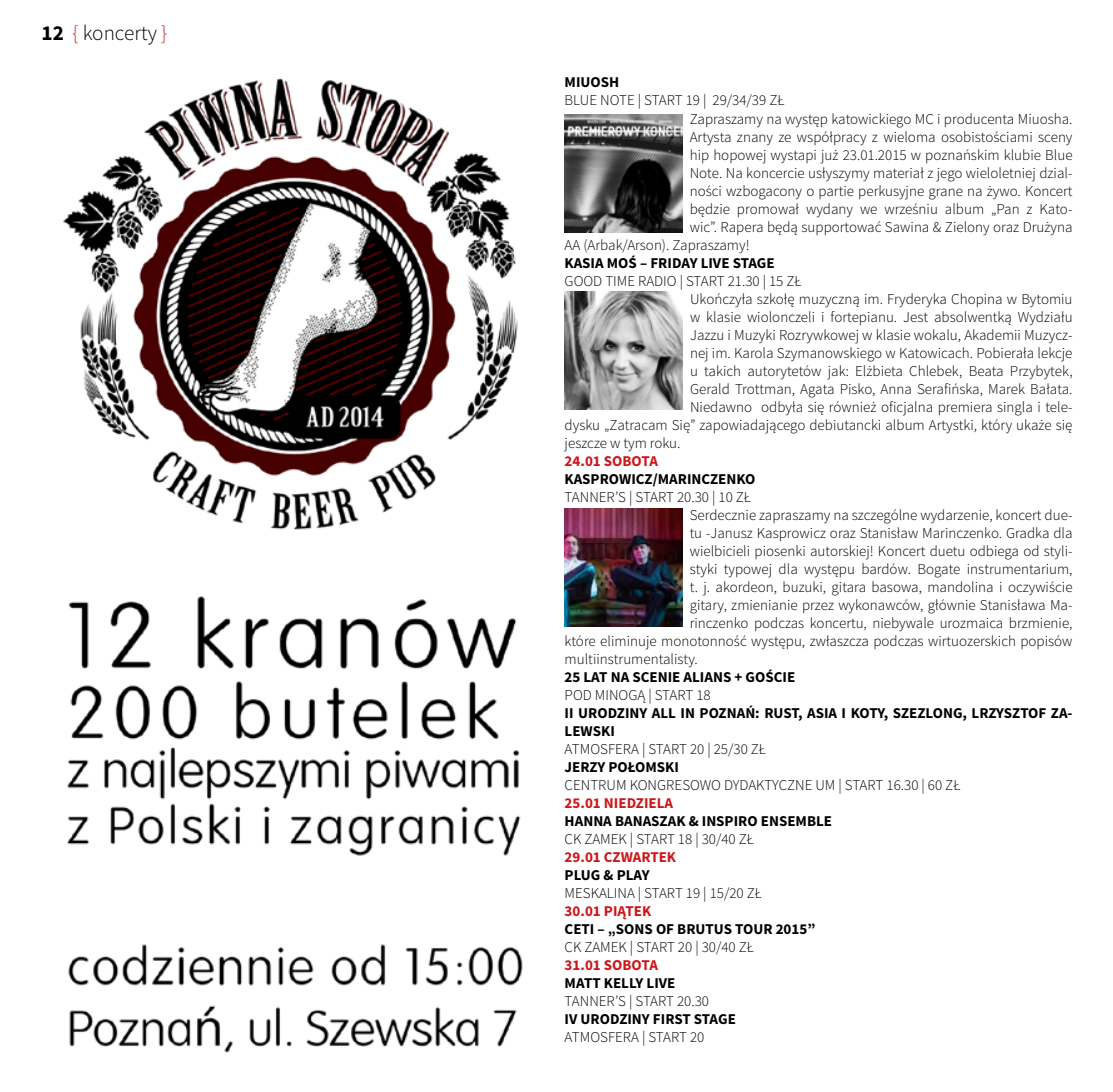
<style>
.page{position:relative;width:1113px;height:1092px;background:#fff}
.page>*{position:absolute;margin:0;border:0;box-sizing:border-box;transform-origin:0 0}
.t1{font:300 21.25px "Source Sans Pro";color:#000}
.t2{font:300 15px "Source Sans Pro";color:#000}
.t3{font:700 15px/18px "Source Sans Pro";color:#000}
.t4{font:700 15px "Source Sans Pro";color:#cd171a}
.s1{font-weight:700}
.s2{color:#cd171a}
</style>
<div class="page">
<img style="left:565px;top:292px;width:118px;height:118px">
<img style="left:564px;top:508px;width:118px;height:118px">
<img style="left:564px;top:114px;width:118px;height:118px">
<img style="left:63px;top:78px;width:460px;height:975px">
<h1 class="t1" style="left:42px;top:20px;width:127px"><span class="s1">12</span> <span class="s2">{</span> koncerty <span class="s2">}</span></h1>
<p class="t3" style="left:564px;top:74px;width:56px">MIUOSH</p>
<p class="t2" style="left:564px;top:91px;width:221px">BLUE NOTE | START 19 | 29/34/39 ZŁ</p>
<p class="t2" style="left:690px;top:109px;width:384px">Zapraszamy na występ katowickiego MC i producenta Miuosha.</p>
<p class="t2" style="left:690px;top:127px;width:384px">Artysta znany ze współpracy z wieloma osobistościami sceny</p>
<p class="t2" style="left:690px;top:145px;width:384px">hip hopowej wystapi już 23.01.2015 w poznańskim klubie Blue</p>
<p class="t2" style="left:690px;top:163px;width:384px">Note. Na koncercie usłyszymy materiał z jego wieloletniej dzial-</p>
<p class="t2" style="left:690px;top:181px;width:384px">ności wzbogacony o partie perkusyjne grane na żywo. Koncert</p>
<p class="t2" style="left:690px;top:199px;width:384px">będzie promował wydany we wrześniu album „Pan z Kato-</p>
<p class="t2" style="left:690px;top:217px;width:384px">wic”. Rapera będą supportować Sawina &amp; Zielony oraz Drużyna</p>
<p class="t2" style="left:564px;top:235px;width:186px">AA (Arbak/Arson). Zapraszamy!</p>
<p class="t3" style="left:564px;top:254px;width:211px">KASIA MOŚ – FRIDAY LIVE STAGE</p>
<p class="t2" style="left:564px;top:271px;width:238px">GOOD TIME RADIO | START 21.30 | 15 ZŁ</p>
<p class="t2" style="left:690px;top:289px;width:384px">Ukończyła szkołę muzyczną im. Fryderyka Chopina w Bytomiu</p>
<p class="t2" style="left:690px;top:307px;width:384px">w klasie wiolonczeli i fortepianu. Jest absolwentką Wydziału</p>
<p class="t2" style="left:690px;top:325px;width:384px">Jazzu i Muzyki Rozrywkowej w klasie wokalu, Akademii Muzycz-</p>
<p class="t2" style="left:690px;top:343px;width:384px">nej im. Karola Szymanowskiego w Katowicach. Pobierała lekcje</p>
<p class="t2" style="left:690px;top:361px;width:384px">u takich autorytetów jak: Elżbieta Chlebek, Beata Przybytek,</p>
<p class="t2" style="left:690px;top:379px;width:384px">Gerald Trottman, Agata Pisko, Anna Serafińska, Marek Bałata.</p>
<p class="t2" style="left:690px;top:397px;width:384px">Niedawno odbyła się również oficjalna premiera singla i tele-</p>
<p class="t2" style="left:564px;top:415px;width:509px">dysku „Zatracam Się” zapowiadającego debiutancki album Artystki, który ukaże się</p>
<p class="t2" style="left:564px;top:433px;width:117px">jeszcze w tym roku.</p>
<p class="t4" style="left:564px;top:451px;width:95px">24.01 SOBOTA</p>
<p class="t3" style="left:564px;top:470px;width:192px">KASPROWICZ/MARINCZENKO</p>
<p class="t2" style="left:564px;top:487px;width:188px">TANNER’S | START 20.30 | 10 ZŁ</p>
<p class="t2" style="left:690px;top:505px;width:384px">Serdecznie zapraszamy na szczególne wydarzenie, koncert due-</p>
<p class="t2" style="left:690px;top:523px;width:384px">tu -Janusz Kasprowicz oraz Stanisław Marinczenko. Gradka dla</p>
<p class="t2" style="left:690px;top:541px;width:384px">wielbicieli piosenki autorskiej! Koncert duetu odbiega od styli-</p>
<p class="t2" style="left:690px;top:559px;width:384px">styki typowej dla występu bardów. Bogate instrumentarium,</p>
<p class="t2" style="left:690px;top:577px;width:384px">t. j. akordeon, buzuki, gitara basowa, mandolina i oczywiście</p>
<p class="t2" style="left:690px;top:595px;width:384px">gitary, zmienianie przez wykonawców, głównie Stanisława Ma-</p>
<p class="t2" style="left:690px;top:613px;width:384px">rinczenko podczas koncertu, niebywale urozmaica brzmienie,</p>
<p class="t2" style="left:564px;top:631px;width:509px">które eliminuje monotonność występu, zwłaszcza podczas wirtuozerskich popisów</p>
<p class="t2" style="left:564px;top:649px;width:135px">multiinstrumentalisty.</p>
<p class="t3" style="left:564px;top:668px;width:232px">25 LAT NA SCENIE ALIANS + GOŚCIE</p>
<p class="t2" style="left:564px;top:685px;width:148px">POD MINOGĄ | START 18</p>
<p class="t3" style="left:564px;top:704px;width:509px">II URODZINY ALL IN POZNAŃ: RUST, ASIA I KOTY, SZEZLONG, LRZYSZTOF ZA-<br>LEWSKI</p>
<p class="t2" style="left:564px;top:739px;width:203px">ATMOSFERA | START 20 | 25/30 ZŁ</p>
<p class="t3" style="left:564px;top:758px;width:116px">JERZY POŁOMSKI</p>
<p class="t2" style="left:564px;top:775px;width:397px">CENTRUM KONGRESOWO DYDAKTYCZNE UM | START 16.30 | 60 ZŁ</p>
<p class="t4" style="left:564px;top:793px;width:110px">25.01 NIEDZIELA</p>
<p class="t3" style="left:564px;top:812px;width:269px">HANNA BANASZAK &amp; INSPIRO ENSEMBLE</p>
<p class="t2" style="left:564px;top:829px;width:191px">CK ZAMEK | START 18 | 30/40 ZŁ</p>
<p class="t4" style="left:564px;top:847px;width:113px">29.01 CZWARTEK</p>
<p class="t3" style="left:564px;top:866px;width:87px">PLUG &amp; PLAY</p>
<p class="t2" style="left:564px;top:883px;width:199px">MESKALINA | START 19 | 15/20 ZŁ</p>
<p class="t4" style="left:564px;top:901px;width:88px">30.01 PIĄTEK</p>
<p class="t3" style="left:564px;top:920px;width:252px">CETI – „SONS OF BRUTUS TOUR 2015”</p>
<p class="t2" style="left:564px;top:937px;width:191px">CK ZAMEK | START 20 | 30/40 ZŁ</p>
<p class="t4" style="left:564px;top:955px;width:95px">31.01 SOBOTA</p>
<p class="t3" style="left:564px;top:974px;width:112px">MATT KELLY LIVE</p>
<p class="t2" style="left:564px;top:991px;width:146px">TANNER’S | START 20.30</p>
<p class="t3" style="left:564px;top:1010px;width:173px">IV URODZINY FIRST STAGE</p>
<p class="t2" style="left:564px;top:1027px;width:141px">ATMOSFERA | START 20</p>
</div>
